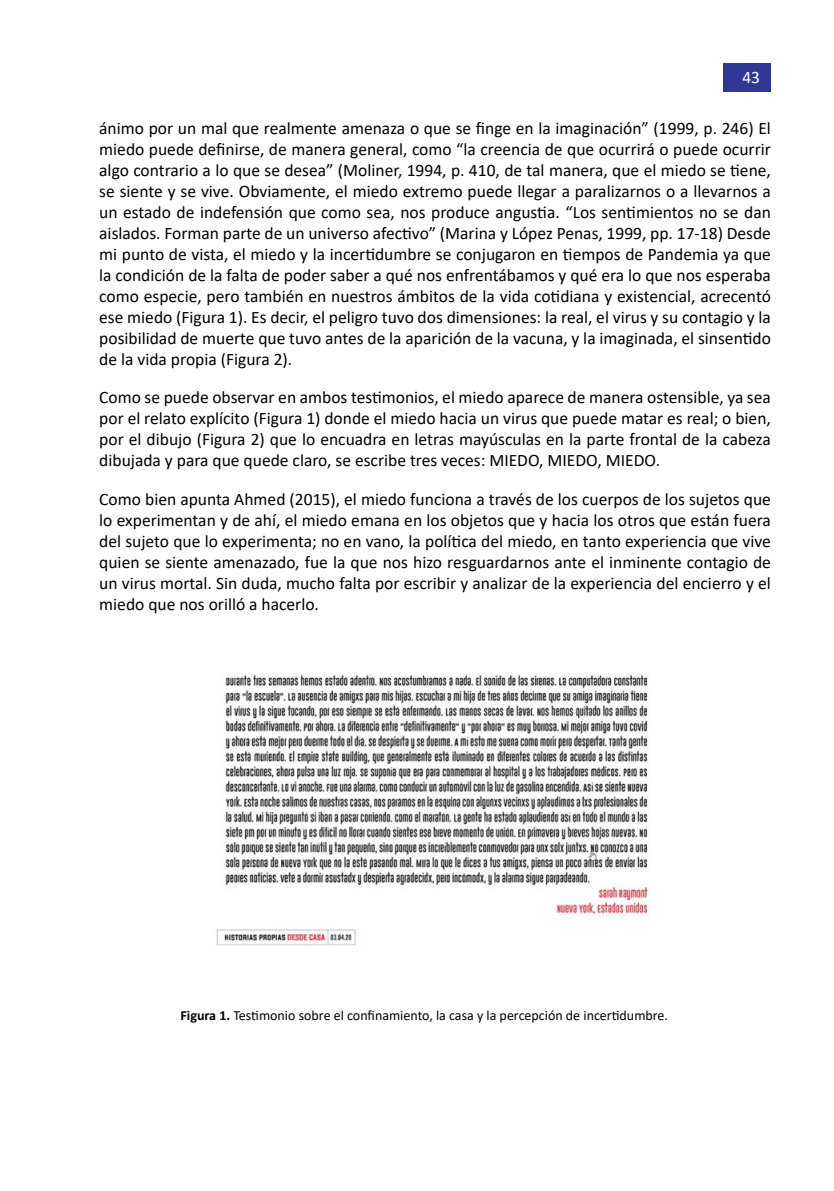
<style>
.page{position:relative;width:834px;height:1191px;background:#fff}
.page>*{position:absolute;margin:0;border:0;box-sizing:border-box;transform-origin:0 0}
.t1{font:17.5px/21px "Calibri";color:#000;text-align:justify}
.t2{font:17.5px "Calibri";color:#fff}
.t3{font:14px "Calibri";color:#000}
.s1{font-weight:700}
</style>
<div class="page">
<div style="left:723px;top:63px;width:47px;height:29px;background:#2f3896"></div>
<img style="left:216px;top:674px;width:433px;height:272px">
<p class="t2" style="left:742px;top:65px;width:19px">43</p>
<p class="t1" style="left:99px;top:117px;width:673px">ánimo por un mal que realmente amenaza o que se finge en la imaginación” (1999, p. 246) El miedo puede definirse, de manera general, como “la creencia de que ocurrirá o puede ocurrir algo contrario a lo que se desea” (Moliner, 1994, p. 410, de tal manera, que el miedo se tiene, se siente y se vive. Obviamente, el miedo extremo puede llegar a paralizarnos o a llevarnos a un estado de indefensión que como sea, nos produce angustia. “Los sentimientos no se dan aislados. Forman parte de un universo afectivo” (Marina y López Penas, 1999, pp. 17-18) Desde mi punto de vista, el miedo y la incertidumbre se conjugaron en tiempos de Pandemia ya que la condición de la falta de poder saber a qué nos enfrentábamos y qué era lo que nos esperaba como especie, pero también en nuestros ámbitos de la vida cotidiana y existencial, acrecentó ese miedo (Figura 1). Es decir, el peligro tuvo dos dimensiones: la real, el virus y su contagio y la posibilidad de muerte que tuvo antes de la aparición de la vacuna, y la imaginada, el sinsentido de la vida propia (Figura 2).</p>
<p class="t1" style="left:99px;top:387px;width:673px">Como se puede observar en ambos testimonios, el miedo aparece de manera ostensible, ya sea por el relato explícito (Figura 1) donde el miedo hacia un virus que puede matar es real; o bien, por el dibujo (Figura 2) que lo encuadra en letras mayúsculas en la parte frontal de la cabeza dibujada y para que quede claro, se escribe tres veces: MIEDO, MIEDO, MIEDO.</p>
<p class="t1" style="left:99px;top:488px;width:673px">Como bien apunta Ahmed (2015), el miedo funciona a través de los cuerpos de los sujetos que lo experimentan y de ahí, el miedo emana en los objetos que y hacia los otros que están fuera del sujeto que lo experimenta; no en vano, la política del miedo, en tanto experiencia que vive quien se siente amenazado, fue la que nos hizo resguardarnos ante el inminente contagio de un virus mortal. Sin duda, mucho falta por escribir y analizar de la experiencia del encierro y el miedo que nos orilló a hacerlo.</p>
<p class="t3" style="left:180px;top:1005px;width:489px"><span class="s1">Figura 1.</span> Testimonio sobre el confinamiento, la casa y la percepción de incertidumbre.</p>
</div>
